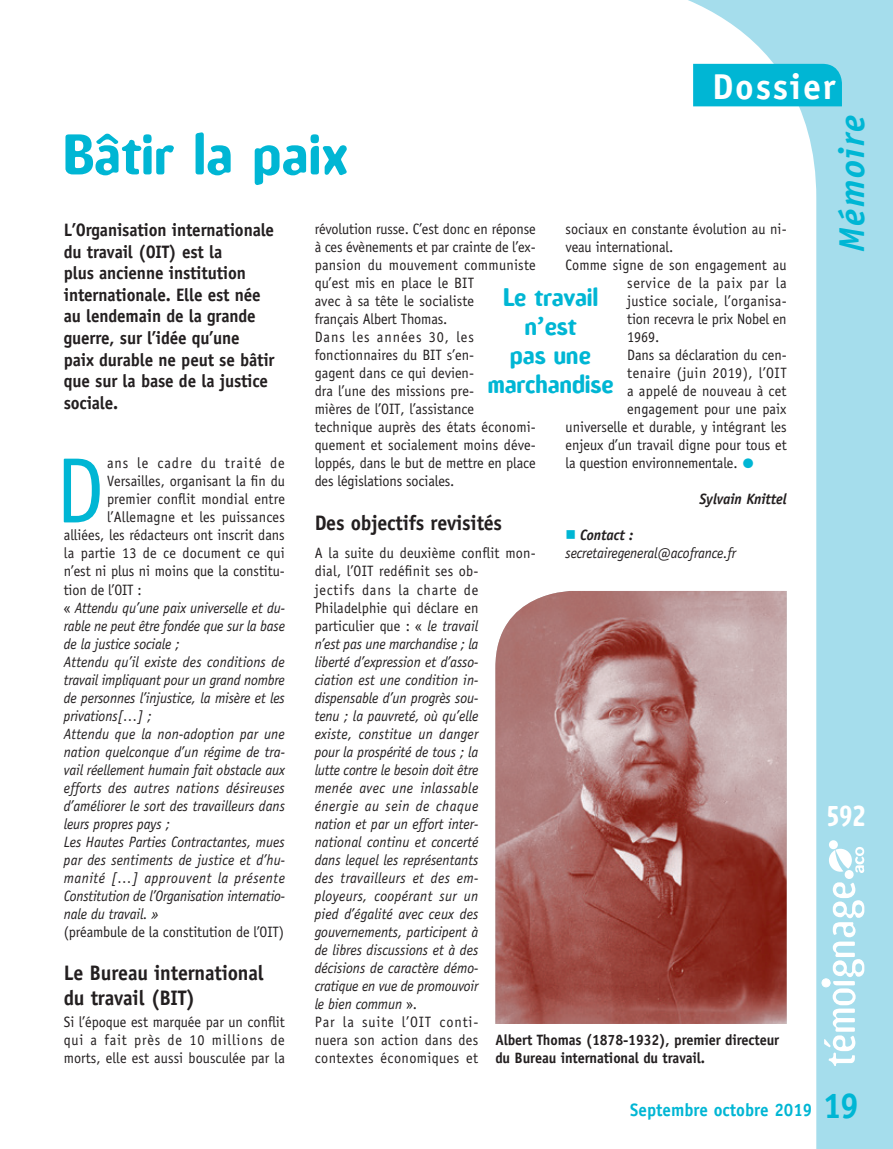
<style>
.page{position:relative;width:893px;height:1149px;background:#fff}
.page>*{position:absolute;margin:0;border:0;box-sizing:border-box;transform-origin:0 0}
.Texte_courant___lett{font:93px "Officina Sans";color:#00b6d4;scale:.95 1}
.Titre{font:700 54px "Amoebia";letter-spacing:.01em;color:#00b6d4;scale:.95 1}
.t1{font:700 36px "Officina Sans";letter-spacing:.05em;color:#fff}
.t2{font:italic 700 36px "Officina Sans";letter-spacing:.05em;color:#00b6d4}
.t3{font:700 36px "Officina Sans";color:#00b6d4;scale:.95 1}
.t4{font:700 27px "Amoebia";color:#fff;scale:.85 1}
.Exergue{font:700 24px/28.8px "Amoebia";color:#00b6d4;text-align:center;scale:.95 1}
.Intertitre{font:700 21px/25.2px "Officina Sans";letter-spacing:-.01em;color:#231f20;scale:.95 1}
.Chapo{font:700 18px/21.6px "Officina Sans";letter-spacing:-.01em;color:#231f20;scale:.95 1}
.t5{font:700 18px "Officina Sans";color:#00b6d4;scale:.95 1}
.Texte_courant{font:italic 15px/18px "Officina Sans";letter-spacing:-.005em;color:#231f20;text-align:justify;scale:.95 1}
.Texte_courant-2{font:15px/18px "Officina Sans";color:#231f20;text-align:justify;scale:.95 1}
.Texte_courant___lett-2{font:15px "Officina Sans";color:#231f20;scale:.95 1}
.Légende{font:700 15px "Officina Sans";letter-spacing:-.01em;color:#231f20;scale:.95 1}
.Signature{font:italic 15px "Officina Sans";letter-spacing:-.01em;color:#231f20;scale:.95 1}
.Texte_courant-3{font:15px "Officina Sans";letter-spacing:.035em;color:#231f20;scale:.95 1}
.Signature-2{font:italic 700 15px "Officina Sans";letter-spacing:-.01em;color:#231f20;scale:.95 1}
.Texte_courant___lett-3{font:15px "Officina Sans";letter-spacing:.07em;color:#231f20;scale:.95 1}
.s1{font-style:normal}
.s2{font-size:27px;color:#00b6d4}
.s3{color:#00b6d4}
</style>
<div class="page">
<svg style="left:575px;top:0;width:318px;height:1148px"></svg>
<svg style="left:824px;top:882px;width:40px;height:183px"></svg>
<div style="left:845px;top:869px;width:9px;height:9px;border:2px solid #fff;border-radius:50%"></div>
<div style="left:829px;top:840px;width:9px;height:8px;border:2px solid #fff;border-radius:50%"></div>
<div style="left:846px;top:870px;width:7px;height:7px;background:#fff;border-radius:50%"></div>
<div style="left:830px;top:841px;width:7px;height:7px;background:#fff;border-radius:50%"></div>
<svg style="left:829px;top:846px;width:35px;height:26px"></svg>
<div style="left:822px;top:978px;width:8px;height:8px;background:#fff;border-radius:50%"></div>
<div style="left:821px;top:978px;width:9px;height:9px;border:1px solid #fff;border-radius:50%"></div>
<div style="left:693px;top:64px;width:149px;height:42px;background:#00b6d4"></div>
<img style="left:495px;top:590px;width:292px;height:433px">
<p class="t1" style="left:712px;top:64px;width:125px">Dossier</p>
<p class="Titre" style="left:64px;top:126px;width:300px">Bâtir la paix</p>
<p class="Chapo" style="left:64px;top:219px;width:223px">L’Organisation internationale du travail (OIT) est la<br>plus ancienne institution internationale. Elle est née au lendemain de la grande guerre, sur l’idée qu’une<br>paix durable ne peut se bâtir que sur la base de la justice sociale.</p>
<p class="Texte_courant-2" style="left:315px;top:220px;width:234px;text-align:left">révolution russe. C’est donc en réponse à ces évènements et par crainte de l’ex&shy;pansion du mouvement communiste qu’est mis en place le BIT<br>avec à sa tête le socialiste<br>français Albert Thomas.</p>
<p class="Texte_courant-2" style="left:315px;top:328px;width:234px;text-align:left">Dans les années 30, les fonctionnaires du BIT s’en-<br>gagent dans ce qui devien-<br>dra l’une des missions pre-<br>mières de l’OIT, l’assistance<br>technique auprès des états économi&shy;quement et socialement moins déve&shy;loppés, dans le but de mettre en place des législations sociales.</p>
<p class="Intertitre" style="left:315px;top:509px;width:199px">Des objectifs revisités</p>
<p class="Texte_courant" style="left:315px;top:544px;width:234px;text-align:left"><span class="s1">A la suite du deuxième conflit mon&shy;dial, l’OIT redéfinit ses ob-<br>jectifs dans la charte de<br>Philadelphie qui déclare en particulier que : «</span> le travail<br>n’est pas une marchandise ; la<br>liberté d’expression et d’asso-<br>ciation est une condition in&shy;dispensable d’un progrès sou-<br>tenu ; la pauvreté, où qu’elle<br>existe, constitue un danger<br>pour la prospérité de tous ; la<br>lutte contre le besoin doit être<br>menée avec une inlassable<br>énergie au sein de chaque<br>nation et par un effort inter-<br>national continu et concerté<br>dans lequel les représentants<br>des travailleurs et des em-<br>ployeurs, coopérant sur un<br>pied d’égalité avec ceux des gouvernements, participent à<br>de libres discussions et à des<br>décisions de caractère démo-<br>cratique en vue de promouvoir<br>le bien commun <span class="s1">».</span></p>
<p class="Texte_courant-2" style="left:315px;top:1012px;width:174px">Par la suite l’OIT conti&shy;nuera son action dans des contextes économiques et</p>
<p class="Texte_courant-2" style="left:566px;top:220px;width:234px">sociaux en constante évolution au ni&shy;veau international.</p>
<p class="Texte_courant-2" style="left:627px;top:256px;width:169px;text-indent:-62px">Comme signe de son engagement au service de la paix par la justice sociale, l’organisa&shy;tion recevra le prix Nobel en 1969.</p>
<p class="Texte_courant-2" style="left:627px;top:346px;width:169px">Dans sa déclaration du cen-</p>
<p class="Texte_courant-3" style="left:627px;top:364px;width:169px">tenaire (juin 2019), l’OIT</p>
<p class="Texte_courant-2" style="left:627px;top:382px;width:169px">a appelé de nouveau à cet</p>
<p class="Texte_courant-2" style="left:627px;top:400px;width:169px">engagement pour une paix</p>
<p class="Texte_courant-2" style="left:566px;top:418px;width:234px">universelle et durable, y intégrant les</p>
<p class="Texte_courant-2" style="left:566px;top:436px;width:234px">enjeux d’un travail digne pour tous et</p>
<p class="Texte_courant-2" style="left:566px;top:454px;width:201px">la question environnementale. <span class="s2">•</span></p>
<p class="Signature-2" style="left:700px;top:490px;width:93px">Sylvain Knittel</p>
<p class="Signature-2" style="left:566px;top:526px;width:73px"><span class="s3">■</span> Contact :</p>
<p class="Signature" style="left:566px;top:544px;width:181px">secretairegeneral@acofrance.fr</p>
<p class="Exergue" style="left:488px;top:284px;width:134px">Le travail n’est<br>pas une marchandise</p>
<p class="Texte_courant___lett" style="left:55px;top:436px;width:53px">D</p>
<p class="Texte_courant___lett-3" style="left:107px;top:454px;width:189px">ans le cadre du traité de</p>
<p class="Texte_courant___lett-2" style="left:107px;top:472px;width:189px">Versailles, organisant la fin du</p>
<p class="Texte_courant___lett-2" style="left:107px;top:490px;width:189px">premier conflit mondial entre</p>
<p class="Texte_courant___lett-2" style="left:107px;top:508px;width:189px">l’Allemagne et les puissances</p>
<p class="Texte_courant___lett-2" style="left:64px;top:526px;width:234px">alliées, les rédacteurs ont inscrit dans</p>
<p class="Texte_courant___lett-2" style="left:64px;top:544px;width:234px">la partie 13 de ce document ce qui</p>
<p class="Texte_courant___lett-2" style="left:64px;top:562px;width:234px">n’est ni plus ni moins que la constitu-</p>
<p class="Texte_courant___lett-2" style="left:64px;top:580px;width:84px">tion de l’OIT :</p>
<p class="Texte_courant" style="left:64px;top:598px;width:234px"><span class="s1">«</span> Attendu qu’une paix universelle et du&shy;rable ne peut être fondée que sur la base de la justice sociale ;</p>
<p class="Texte_courant" style="left:64px;top:652px;width:234px">Attendu qu’il existe des conditions de travail impliquant pour un grand nombre de personnes l’injustice, la misère et les privations[…] ;</p>
<p class="Texte_courant" style="left:64px;top:724px;width:234px">Attendu que la non-adoption par une nation quelconque d’un régime de tra&shy;vail réellement humain fait obstacle aux efforts des autres nations désireuses d’améliorer le sort des travailleurs dans leurs propres pays ;</p>
<p class="Texte_courant" style="left:64px;top:832px;width:234px">Les Hautes Parties Contractantes, mues par des sentiments de justice et d’hu&shy;manité […] approuvent la présente Constitution de l’Organisation internatio&shy;nale du travail. »</p>
<p class="Texte_courant-2" style="left:64px;top:922px;width:233px">(préambule de la constitution de l’OIT)</p>
<p class="Intertitre" style="left:64px;top:959px;width:212px">Le Bureau international du travail (BIT)</p>
<p class="Texte_courant-2" style="left:64px;top:1012px;width:234px">Si l’époque est marquée par un conflit qui a fait près de 10 millions de morts, elle est aussi bousculée par la</p>
<p class="Légende" style="left:495px;top:1029px;width:300px">Albert Thomas (1878-1932), premier directeur</p>
<p class="Légende" style="left:495px;top:1047px;width:222px">du Bureau international du travail.</p>
<p class="t5" style="left:630px;top:1098px;width:193px">Septembre octobre 2019</p>
<p class="t2" style="left:830px;top:252px;width:139px;rotate:-90deg">Mémoire</p>
<p class="t4" style="left:827px;top:801px;width:46px">592</p>
<p class="t3" style="left:823px;top:1082px;width:40px">19</p>
</div>
